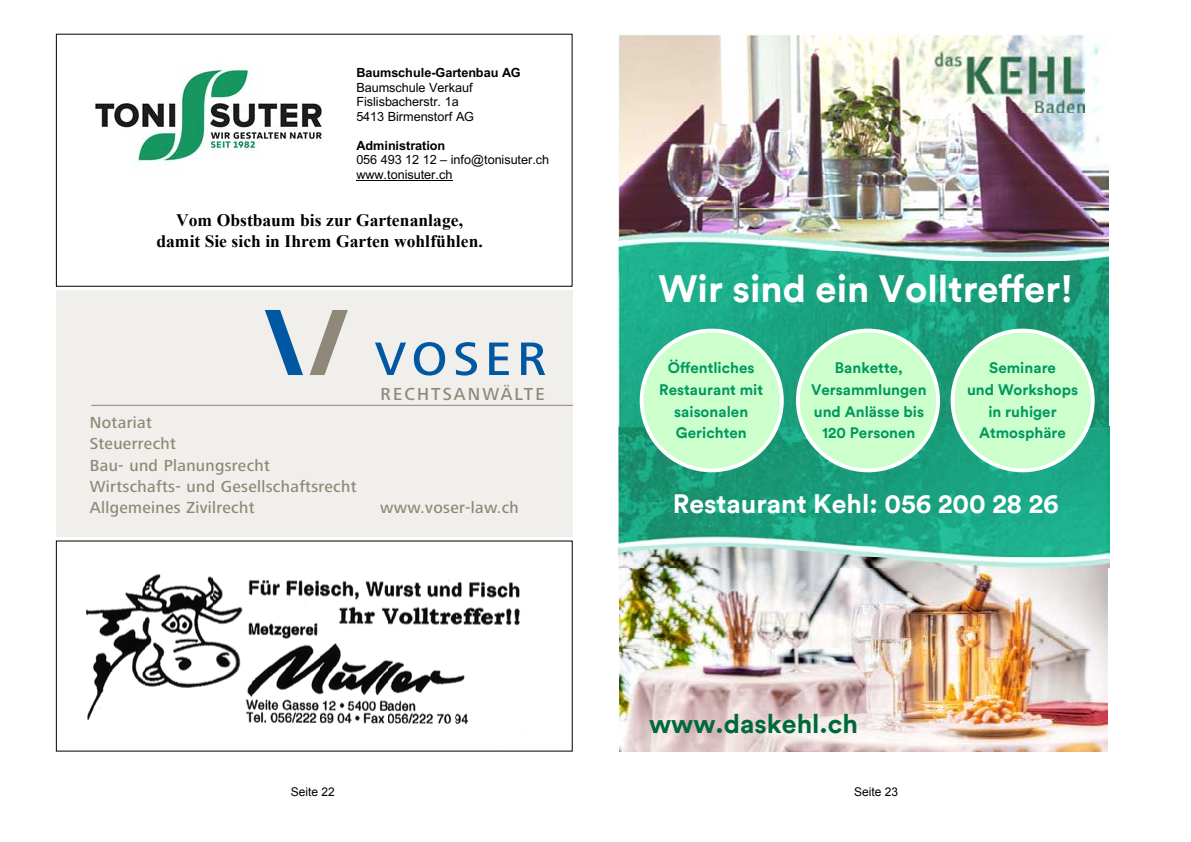
<style>
.page{position:relative;width:1191px;height:842px;background:#fff}
.page>*{position:absolute;margin:0;border:0;box-sizing:border-box;transform-origin:0 0}
.t1{font:500 48.6px "Frutiger Next LT";letter-spacing:.12em;color:#0058a2}
.t2{font:700 38.1px "Circular Pro TT";color:#fff}
.t3{font:700 26.6px "Circular Pro TT";color:#fff}
.t4{font:700 26.6px "Circular Pro TT";color:#00693c}
.t5{font:500 18.1px "Frutiger Next LT";letter-spacing:.12em;color:#8f8777}
.t6{font:700 17.5px/20.2px "Times New Roman";color:#000;text-align:center}
.t7{font:500 16.6px/21.3px "Frutiger Next LT";letter-spacing:.02em;color:#8f8777}
.t8{font:700 15.2px/21.8px "Circular Pro TT";color:#00985f;text-align:center}
.t9{font:12.7px/14.5px "Arial";letter-spacing:-.01em;color:#000}
.t10{font:700 12.7px "Arial";letter-spacing:-.01em;color:#000}
.t11{font:12px "Arial";color:#000}
</style>
<div class="page">
<div style="left:56px;top:291px;width:517px;height:246px;background:#f1efeb"></div>
<hr style="left:91px;top:405px;width:482px;height:1px;background:#8f8777">
<svg style="left:265px;top:310px;width:38px;height:65px"></svg>
<svg style="left:310px;top:310px;width:38px;height:65px"></svg>
<img style="left:86px;top:574px;width:434px;height:151px">
<img style="left:92px;top:68px;width:232px;height:97px">
<hr style="left:356px;top:180px;width:96px;height:1px;background:#000">
<img style="left:618px;top:34px;width:490px;height:392px">
<img style="left:619px;top:568px;width:489px;height:183px">
<img style="left:618px;top:426px;width:491px;height:142px">
<div style="left:798px;top:331px;width:140px;height:139px;background:#cfc;border-radius:50%"></div>
<div style="left:796px;top:329px;width:144px;height:143px;border:4px solid #fff;border-radius:50%"></div>
<div style="left:641px;top:331px;width:141px;height:139px;background:#cfc;border-radius:50%"></div>
<div style="left:639px;top:329px;width:144px;height:143px;border:4px solid #fff;border-radius:50%"></div>
<div style="left:952px;top:331px;width:140px;height:139px;background:#cfc;border-radius:50%"></div>
<div style="left:950px;top:329px;width:144px;height:143px;border:4px solid #fff;border-radius:50%"></div>
<img style="left:934px;top:50px;width:150px;height:63px">
<p class="t10" style="left:356px;top:64px;width:166px">Baumschule-Gartenbau AG</p>
<p class="t9" style="left:356px;top:80px;width:119px">Baumschule Verkauf<br>Fislisbacherstr. 1a<br>5413 Birmenstorf AG</p>
<p class="t10" style="left:356px;top:136px;width:90px">Administration</p>
<p class="t9" style="left:356px;top:153px;width:194px">056 493 12 12 – info@tonisuter.ch www.tonisuter.ch</p>
<p class="t6" style="left:156px;top:210px;width:328px">Vom Obstbaum bis zur Gartenanlage, damit Sie sich in Ihrem Garten wohlfühlen.</p>
<p class="t7" style="left:90px;top:412px;width:268px">Notariat<br>Steuerrecht<br>Bau- und Planungsrecht<br>Wirtschafts- und Gesellschaftsrecht<br>Allgemeines Zivilrecht</p>
<h1 class="t1" style="left:375px;top:332px;width:173px">VoSer</h1>
<p class="t5" style="left:380px;top:383px;width:165px">rechtSANWälte</p>
<p class="t7" style="left:380px;top:497px;width:140px">www.voser-law.ch</p>
<h2 class="t2" style="left:658px;top:262px;width:416px">Wir sind ein Volltreffer!</h2>
<p class="t8" style="left:659px;top:356px;width:105px">Öffentliches<br>Restaurant mit saisonalen<br>Gerichten</p>
<p class="t8" style="left:967px;top:356px;width:112px">Seminare<br>und Workshops in ruhiger<br>Atmosphäre</p>
<p class="t8" style="left:811px;top:356px;width:117px">Bankette,<br>Versammlungen und Anlässe bis<br>120 Personen</p>
<h3 class="t3" style="left:672px;top:485px;width:387px">Restaurant Kehl: 056 200 28 26</h3>
<h3 class="t4" style="left:649px;top:705px;width:211px">www.daskehl.ch</h3>
<p class="t11" style="left:291px;top:784px;width:46px">Seite 22</p>
<p class="t11" style="left:854px;top:784px;width:46px">Seite 23</p>
</div>
